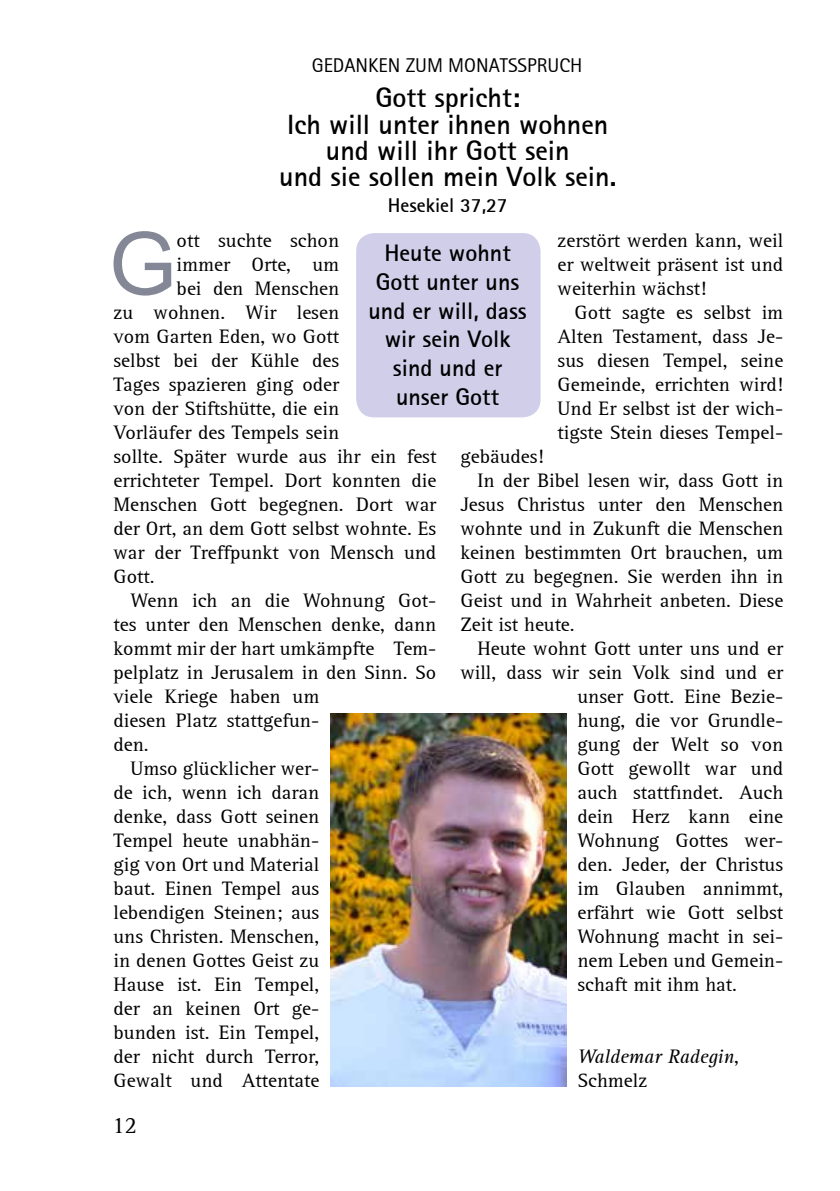
<style>
.page{position:relative;width:840px;height:1191px;background:#fff}
.page>*{position:absolute;margin:0;border:0;box-sizing:border-box;transform-origin:0 0}
.t1{font:87px "Arial";color:#848796}
.t2{font:700 28px/26px "Rotis Sans Serif";color:#000;text-align:center}
.t3{font:700 24px/28.8px "Rotis Sans Serif";color:#000;text-align:center}
.t4{font:24px "Rotis Serif";color:#000}
.t5{font:20px/24px "Rotis Serif";color:#000;text-align:justify}
.t6{font:20px "Rotis Sans Serif";color:#000}
.t7{font:italic 20px/24px "Rotis Serif";color:#000}
.t8{font:700 20px "Rotis Sans Serif";color:#000}
.s1{font-style:normal}
</style>
<div class="page">
<div style="left:356px;top:233px;width:184px;height:184px;background:#d0cee9;border-radius:18px"></div>
<img style="left:330px;top:713px;width:235px;height:373px">
<p class="t6" style="left:311px;top:53px;width:272px">GEDANKEN ZUM MONATSSPRUCH</p>
<h2 class="t2" style="left:279px;top:84px;width:338px">Gott spricht:<br>Ich will unter ihnen wohnen und will ihr Gott sein<br>und sie sollen mein Volk sein.</h2>
<p class="t8" style="left:388px;top:192px;width:121px">Hesekiel 37,27</p>
<p class="t3" style="left:368px;top:238px;width:160px">Heute wohnt<br>Gott unter uns und er will, dass wir sein Volk sind und er unser Gott</p>
<h1 class="t1" style="left:109px;top:204px;width:69px">G</h1>
<p class="t5" style="left:176px;top:228px;width:164px">ott suchte schon</p>
<p class="t5" style="left:557px;top:228px;width:227px">zerstört werden kann, weil er weltweit präsent ist und weiterhin wächst!</p>
<p class="t5" style="left:557px;top:300px;width:227px;text-indent:17px">Gott sagte es selbst im Alten Testament, dass Je&shy;sus diesen Tempel, seine Gemeinde, errichten wird!<br>Und Er selbst ist der wich&shy;tigste Stein dieses Tempel-</p>
<p class="t5" style="left:176px;top:252px;width:164px">immer Orte, um</p>
<p class="t5" style="left:176px;top:276px;width:164px">bei den Menschen</p>
<p class="t5" style="left:113px;top:300px;width:227px">zu wohnen. Wir lesen</p>
<p class="t5" style="left:113px;top:324px;width:227px">vom Garten Eden, wo Gott</p>
<p class="t5" style="left:113px;top:348px;width:227px">selbst bei der Kühle des</p>
<p class="t5" style="left:113px;top:372px;width:227px">Tages spazieren ging oder</p>
<p class="t5" style="left:113px;top:396px;width:227px">von der Stiftshütte, die ein</p>
<p class="t5" style="left:113px;top:420px;width:227px">Vorläufer des Tempels sein</p>
<p class="t5" style="left:113px;top:444px;width:324px">sollte. Später wurde aus ihr ein fest</p>
<p class="t5" style="left:113px;top:468px;width:324px">errichteter Tempel. Dort konnten die</p>
<p class="t5" style="left:113px;top:492px;width:324px">Menschen Gott begegnen. Dort war</p>
<p class="t5" style="left:113px;top:516px;width:324px">der Ort, an dem Gott selbst wohnte. Es</p>
<p class="t5" style="left:113px;top:540px;width:324px">war der Treffpunkt von Mensch und</p>
<p class="t5" style="left:113px;top:564px;width:43px">Gott.</p>
<p class="t5" style="left:130px;top:588px;width:307px">Wenn ich an die Wohnung Got-</p>
<p class="t5" style="left:113px;top:612px;width:324px">tes unter den Menschen denke, dann</p>
<p class="t5" style="left:113px;top:636px;width:324px">kommt mir der hart umkämpfte Tem-</p>
<p class="t5" style="left:113px;top:660px;width:324px">pelplatz in Jerusalem in den Sinn. So</p>
<p class="t5" style="left:113px;top:684px;width:207px">viele Kriege haben um</p>
<p class="t5" style="left:113px;top:708px;width:207px">diesen Platz stattgefun-</p>
<p class="t5" style="left:113px;top:732px;width:37px">den.</p>
<p class="t5" style="left:130px;top:756px;width:190px">Umso glücklicher wer-</p>
<p class="t5" style="left:113px;top:780px;width:207px">de ich, wenn ich daran</p>
<p class="t5" style="left:113px;top:804px;width:207px">denke, dass Gott seinen</p>
<p class="t5" style="left:113px;top:828px;width:207px">Tempel heute unabhän-</p>
<p class="t5" style="left:113px;top:852px;width:207px">gig von Ort und Material</p>
<p class="t5" style="left:113px;top:876px;width:207px">baut. Einen Tempel aus</p>
<p class="t5" style="left:113px;top:900px;width:207px">lebendigen Steinen; aus</p>
<p class="t5" style="left:113px;top:924px;width:207px">uns Christen. Menschen,</p>
<p class="t5" style="left:113px;top:948px;width:207px">in denen Gottes Geist zu</p>
<p class="t5" style="left:113px;top:972px;width:207px">Hause ist. Ein Tempel,</p>
<p class="t5" style="left:113px;top:996px;width:207px">der an keinen Ort ge-</p>
<p class="t5" style="left:113px;top:1020px;width:207px">bunden ist. Ein Tempel,</p>
<p class="t5" style="left:113px;top:1044px;width:207px">der nicht durch Terror,</p>
<p class="t5" style="left:113px;top:1068px;width:207px">Gewalt und Attentate</p>
<p class="t5" style="left:460px;top:444px;width:85px">gebäudes!</p>
<p class="t5" style="left:477px;top:468px;width:307px">In der Bibel lesen wir, dass Gott in</p>
<p class="t5" style="left:460px;top:492px;width:324px">Jesus Christus unter den Menschen</p>
<p class="t5" style="left:460px;top:516px;width:324px">wohnte und in Zukunft die Menschen</p>
<p class="t5" style="left:460px;top:540px;width:324px">keinen bestimmten Ort brauchen, um</p>
<p class="t5" style="left:460px;top:564px;width:324px">Gott zu begegnen. Sie werden ihn in</p>
<p class="t5" style="left:460px;top:588px;width:324px">Geist und in Wahrheit anbeten. Diese</p>
<p class="t5" style="left:460px;top:612px;width:116px">Zeit ist heute.</p>
<p class="t5" style="left:477px;top:636px;width:307px">Heute wohnt Gott unter uns und er</p>
<p class="t5" style="left:460px;top:660px;width:324px">will, dass wir sein Volk sind und er</p>
<p class="t5" style="left:577px;top:684px;width:207px">unser Gott. Eine Bezie-</p>
<p class="t5" style="left:577px;top:708px;width:207px">hung, die vor Grundle-</p>
<p class="t5" style="left:577px;top:732px;width:207px">gung der Welt so von</p>
<p class="t5" style="left:577px;top:756px;width:207px">Gott gewollt war und</p>
<p class="t5" style="left:577px;top:780px;width:207px">auch stattfindet. Auch</p>
<p class="t5" style="left:577px;top:804px;width:207px">dein Herz kann eine</p>
<p class="t5" style="left:577px;top:828px;width:207px">Wohnung Gottes wer-</p>
<p class="t5" style="left:577px;top:852px;width:207px">den. Jeder, der Christus</p>
<p class="t5" style="left:577px;top:876px;width:207px">im Glauben annimmt,</p>
<p class="t5" style="left:577px;top:900px;width:207px">erfährt wie Gott selbst</p>
<p class="t5" style="left:577px;top:924px;width:207px">Wohnung macht in sei-</p>
<p class="t5" style="left:577px;top:948px;width:207px">nem Leben und Gemein-</p>
<p class="t5" style="left:577px;top:972px;width:161px">schaft mit ihm hat.</p>
<p class="t7" style="left:577px;top:1044px;width:163px">Waldemar Radegin<span class="s1">,<br>Schmelz</span></p>
<p class="t4" style="left:112px;top:1110px;width:26px">12</p>
</div>
